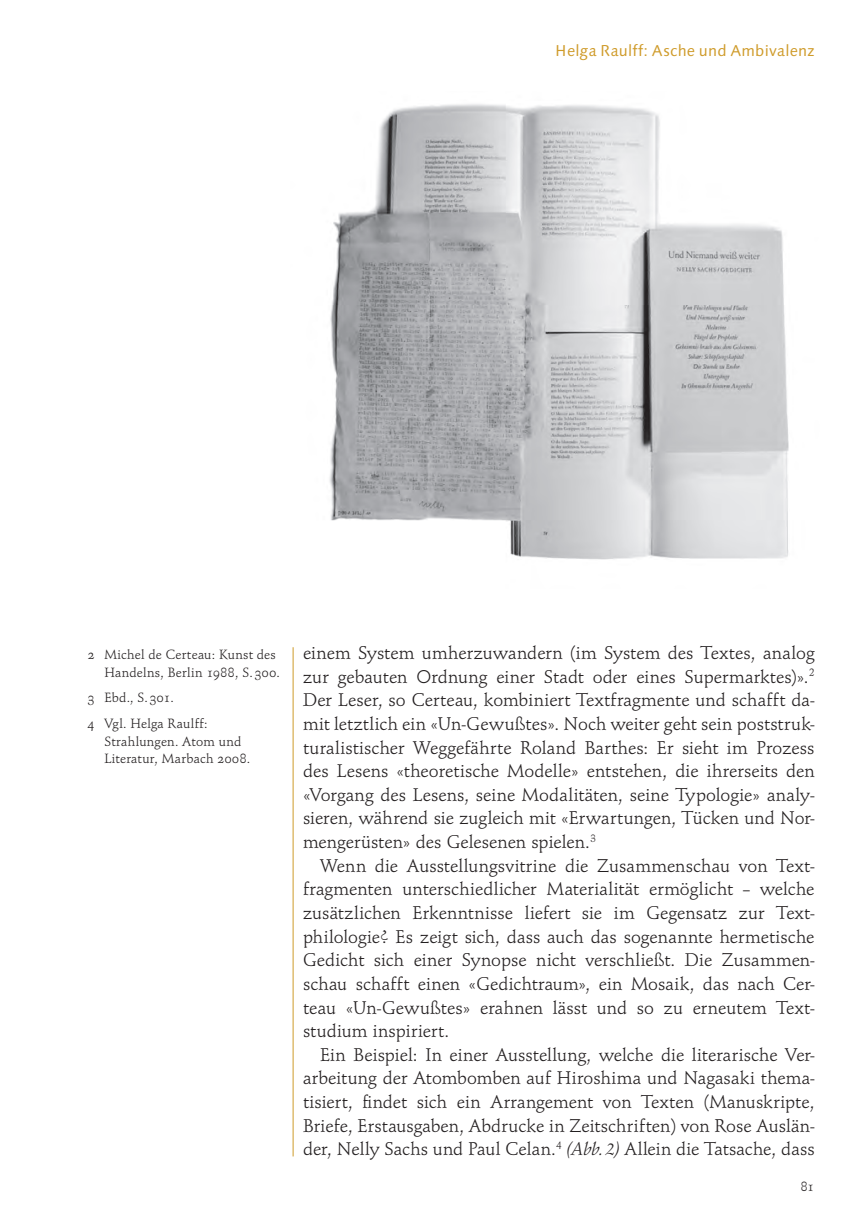
<style>
.page{position:relative;width:853px;height:1220px;background:#fff}
.page>*{position:absolute;margin:0;border:0;box-sizing:border-box;transform-origin:0 0}
.t1{font:19.25px/23.6px "Schneidler OSF";letter-spacing:.005em;color:#231f20;text-align:justify}
.t2{font:15.75px "Linotype Syntax Os F";letter-spacing:.015em;color:#cf9b2a}
.t3{font:14px/17.5px "Schneidler OSF";letter-spacing:.02em;color:#231f20}
.s1{font-family:"Linotype Syntax SC"}
.s2{font-family:"Schneidler Ita"}
</style>
<div class="page">
<hr style="left:292px;top:647px;width:1px;height:509px;background:#cf9b2a">
<img style="left:329px;top:104px;width:460px;height:456px">
<p class="t2" style="left:555px;top:45px;width:260px">Helga Raulff<span class="s1">:</span> Asche und Ambivalenz</p>
<p class="t3" style="left:104px;top:647px;width:177px;text-indent:-17px">2 Michel de Certeau: Kunst des<br>Handelns, Berlin 1988, S. 300.</p>
<p class="t3" style="left:88px;top:686px;width:121px;line-height:25.9px">3 Ebd., S. 301.<br>4 Vgl. Helga Raulff:</p>
<p class="t3" style="left:104px;top:734px;width:147px">Strahlungen. Atom und<br>Literatur, Marbach 2008.</p>
<p class="t1" style="left:303px;top:642px;width:513px">einem System umherzuwandern (im System des Textes, analog zur gebauten Ordnung einer Stadt oder eines Supermarktes)».<sup>2<br></sup>Der Leser, so Certeau, kombiniert Textfragmente und schafft da&shy;mit letztlich ein «Un-Gewußtes». Noch weiter geht sein poststruk&shy;turalistischer Weggefährte Roland Barthes: Er sieht im Prozess des Lesens «theoretische Modelle» entstehen, die ihrerseits den «Vorgang des Lesens, seine Modalitäten, seine Typologie» analy&shy;sieren, während sie zugleich mit «Erwartungen, Tücken und Nor&shy;mengerüsten» des Gelesenen spielen.<sup>3</sup></p>
<p class="t1" style="left:303px;top:855px;width:512px;text-indent:17px">Wenn die Ausstellungsvitrine die Zusammenschau von Text&shy;fragmenten unterschiedlicher Materialität ermöglicht – welche zusätzlichen Erkenntnisse liefert sie im Gegensatz zur Text - phi lologie? Es zeigt sich, dass auch das sogenannte hermetische Gedicht sich einer Synopse nicht verschließt. Die Zusammen&shy;schau schafft einen «Gedichtraum», ein Mosaik, das nach Cer&shy;teau «Un-Gewußtes» erahnen lässt und so zu erneutem Text&shy;studium inspiriert.</p>
<p class="t1" style="left:303px;top:1044px;width:513px;text-indent:17px">Ein Beispiel: In einer Ausstellung, welche die literarische Ver&shy;arbeitung der Atombomben auf Hiroshima und Nagasaki thema&shy;tisiert, findet sich ein Arrangement von Texten (Manuskripte, Briefe, Erstausgaben, Abdrucke in Zeitschriften) von Rose Auslän&shy;der, Nelly Sachs und Paul Celan.<sup>4</sup> <span class="s2">(Abb. 2)</span> Allein die Tatsache, dass</p>
<p class="t3" style="left:800px;top:1178px;width:15px">81</p>
</div>
